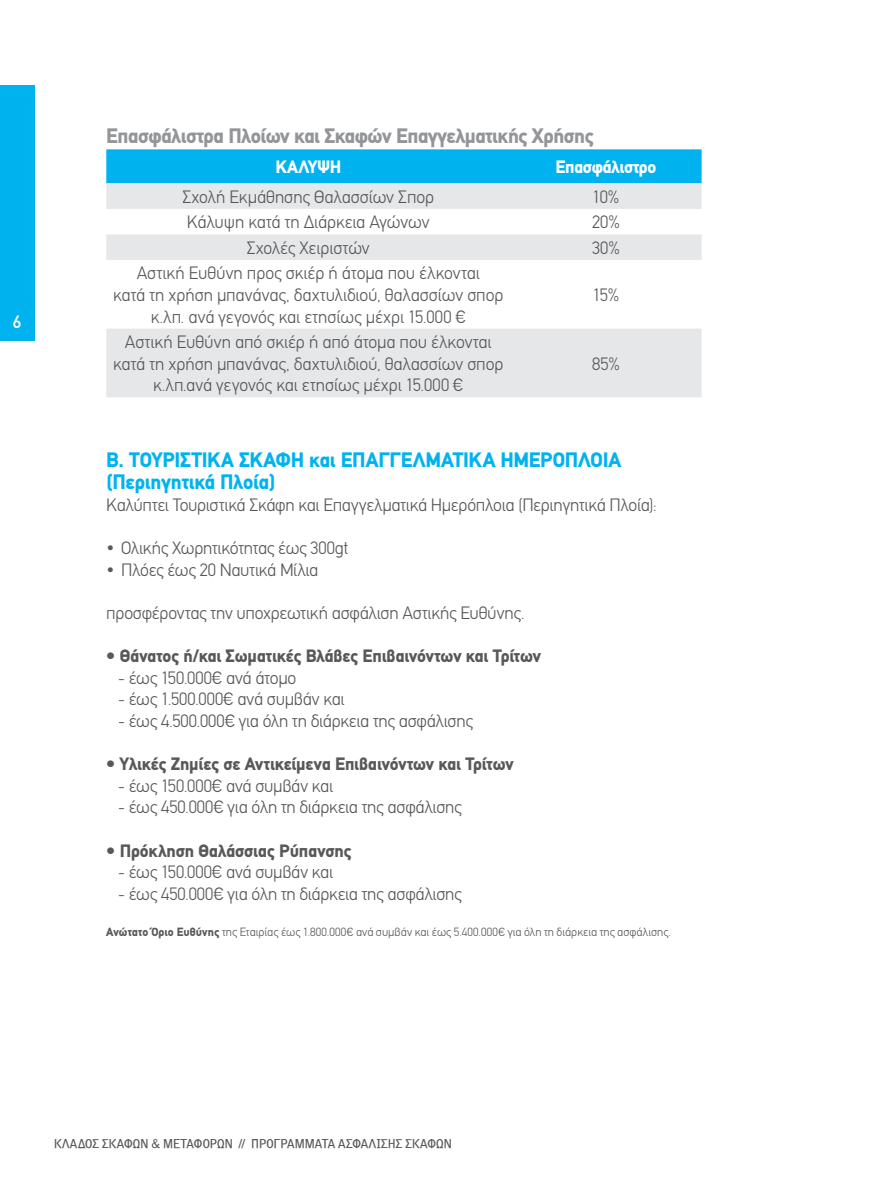
<style>
.page{position:relative;width:893px;height:1191px;background:#fff}
.page>*{position:absolute;margin:0;border:0;box-sizing:border-box;transform-origin:0 0}
.t1{font:900 21px/22.2px "PF Din Text";letter-spacing:-.005em;color:#00b3ef}
.t2{font:900 21px "PF Din Text";letter-spacing:-.02em;color:#939598}
.t3{font:300 18px/21.6px "PF Din Text";letter-spacing:-.01em;color:#57585a;text-align:center}
.t4{font:900 18px "PF Din Text";letter-spacing:-.01em;color:#57585a}
.t5{font:900 18px "PF Din Text";letter-spacing:-.02em;color:#fff}
.t6{font:500 18px "PF Din Text";color:#fff}
.t7{font:300 12px "PF Din Text";color:#57585a}
.t8{font:12px "PF Bell Gothic";letter-spacing:.005em;color:#57585a}
.s1{font-weight:900}
</style>
<div class="page">
<div style="left:106px;top:149px;width:596px;height:34px;background:#00b3ef"></div>
<svg style="left:106px;top:183px;width:596px;height:214px;fill:#e6e7e9"></svg>
<div style="left:0;top:85px;width:34px;height:255px;background:#00b3ef"></div>
<p class="t6" style="left:13px;top:311px;width:10px">6</p>
<p class="t2" style="left:106px;top:124px;width:489px">Επασφάλιστρα Πλοίων και Σκαφών Επαγγελματικής Χρήσης</p>
<p class="t5" style="left:275px;top:156px;width:67px">ΚΑΛΥΨΗ</p>
<p class="t5" style="left:556px;top:156px;width:102px">Επασφάλιστρο</p>
<p class="t3" style="left:182px;top:186px;width:253px">Σχολή Εκμάθησης Θαλασσίων Σπορ</p>
<p class="t3" style="left:593px;top:186px;width:28px">10%</p>
<p class="t3" style="left:187px;top:211px;width:244px">Κάλυψη κατά τη Διάρκεια Αγώνων</p>
<p class="t3" style="left:592px;top:211px;width:29px">20%</p>
<p class="t3" style="left:247px;top:237px;width:125px">Σχολές Χειριστών</p>
<p class="t3" style="left:592px;top:237px;width:29px">30%</p>
<p class="t3" style="left:113px;top:262px;width:392px">Αστική Ευθύνη προς σκιέρ ή άτομα που έλκονται<br>κατά τη χρήση μπανάνας, δαχτυλιδιού, θαλασσίων σπορ κ.λπ. ανά γεγονός και ετησίως μέχρι 15.000 €</p>
<p class="t3" style="left:593px;top:284px;width:28px">15%</p>
<p class="t3" style="left:113px;top:331px;width:392px">Αστική Ευθύνη από σκιέρ ή από άτομα που έλκονται κατά τη χρήση μπανάνας, δαχτυλιδιού, θαλασσίων σπορ κ.λπ.ανά γεγονός και ετησίως μέχρι 15.000 €</p>
<p class="t3" style="left:592px;top:353px;width:29px">85%</p>
<p class="t1" style="left:106px;top:448px;width:516px">Β. ΤΟΥΡΙΣΤΙΚΑ ΣΚΑΦΗ και ΕΠΑΓΓΕΛΜΑΤΙΚΑ ΗΜΕΡΟΠΛΟΙΑ (Περιηγητικά Πλοία)</p>
<p class="t3" style="left:106px;top:494px;width:552px">Καλύπτει Τουριστικά Σκάφη και Επαγγελματικά Ημερόπλοια (Περιηγητικά Πλοία):</p>
<p class="t3" style="left:106px;top:537px;width:244px">• Ολικής Χωρητικότητας έως 300gt</p>
<p class="t3" style="left:106px;top:559px;width:214px">• Πλόες έως 20 Ναυτικά Μίλια</p>
<p class="t3" style="left:106px;top:602px;width:420px">προσφέροντας την υποχρεωτική ασφάλιση Aστικής Eυθύνης.</p>
<p class="t4" style="left:106px;top:645px;width:436px">• Θάνατος ή/και Σωματικές Βλάβες Επιβαινόντων και Τρίτων</p>
<p class="t3" style="left:118px;top:667px;width:179px">- έως 150.000€ ανά άτομο</p>
<p class="t3" style="left:118px;top:688px;width:228px">- έως 1.500.000€ ανά συμβάν και</p>
<p class="t3" style="left:118px;top:710px;width:356px">- έως 4.500.000€ για όλη τη διάρκεια της ασφάλισης</p>
<p class="t4" style="left:106px;top:753px;width:409px">• Υλικές Ζημίες σε Αντικείμενα Επιβαινόντων και Τρίτων</p>
<p class="t3" style="left:118px;top:775px;width:216px">- έως 150.000€ ανά συμβάν και</p>
<p class="t3" style="left:118px;top:796px;width:345px">- έως 450.000€ για όλη τη διάρκεια της ασφάλισης</p>
<p class="t4" style="left:106px;top:839px;width:247px">• Πρόκληση Θαλάσσιας Ρύπανσης</p>
<p class="t3" style="left:118px;top:861px;width:216px">- έως 150.000€ ανά συμβάν και</p>
<p class="t3" style="left:118px;top:883px;width:345px">- έως 450.000€ για όλη τη διάρκεια της ασφάλισης</p>
<p class="t7" style="left:106px;top:924px;width:566px"><span class="s1">Ανώτατο Όριο Ευθύνης</span> της Εταιρίας έως 1.800.000€ ανά συμβάν και έως 5.400.000€ για όλη τη διάρκεια της ασφάλισης.</p>
<p class="t8" style="left:54px;top:1136px;width:399px">ΚΛΑΔΟΣ ΣΚΑΦΩΝ &amp; ΜΕΤΑΦΟΡΩΝ // ΠΡΟΓΡΑΜΜΑΤΑ ΑΣΦΑΛΙΣΗΣ ΣΚΑΦΩΝ</p>
</div>
